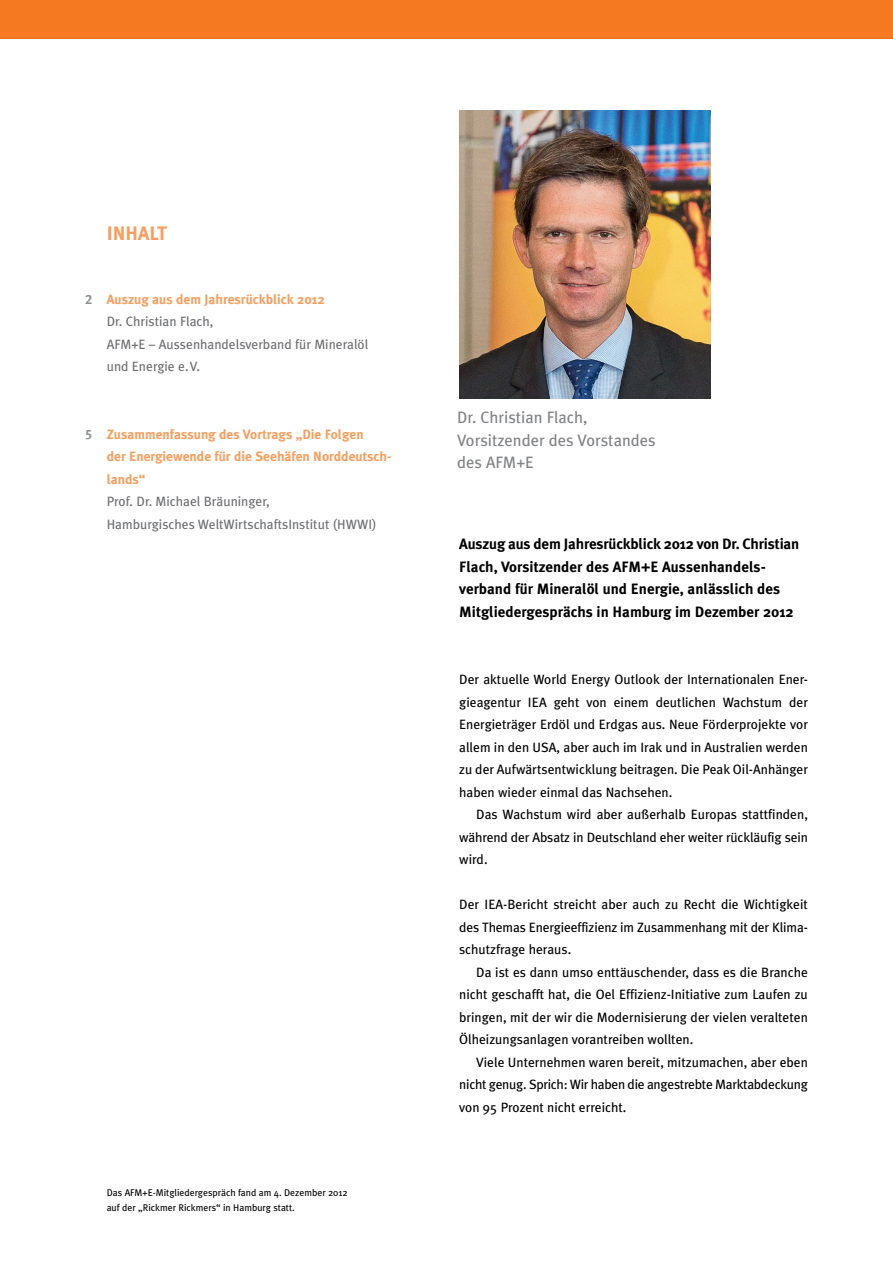
<style>
.page{position:relative;width:893px;height:1263px;background:#fff}
.page>*{position:absolute;margin:0;border:0;box-sizing:border-box;transform-origin:0 0}
.t1{font:700 19.5px "Meta Plus";color:#f89d5d}
.t2{font:16.5px/22.5px "Meta Plus";color:#808285}
.t3{font:700 15px/22.5px "Meta Plus";color:#000}
.t4{font:13.5px/22.5px "Meta Plus";color:#000;text-align:justify}
.t5{font:13.5px/22.5px "Meta Plus";color:#6d6e71}
.t6{font:700 13.5px/22.5px "Meta Plus";color:#f89d5d}
.t7{font:13.5px "Meta Plus Bold Caps";color:#8e9193}
.t8{font:9.75px/15px "Meta Plus";color:#000}
</style>
<div class="page">
<div style="left:0;top:0;width:893px;height:38px;background:#f47920"></div>
<img style="left:459px;top:111px;width:251px;height:287px">
<h1 class="t1" style="left:107px;top:222px;width:62px">Inhalt</h1>
<p class="t7" style="left:85px;top:291px;width:9px">2</p>
<p class="t6" style="left:107px;top:288px;width:219px">Auszug aus dem Jahresrückblick 2012</p>
<p class="t5" style="left:107px;top:310px;width:263px">Dr. Christian Flach,<br>AFM+E – Aussenhandelsverband für Mineralöl und Energie e.V.</p>
<p class="t7" style="left:85px;top:426px;width:9px">5</p>
<p class="t6" style="left:107px;top:423px;width:286px">Zusammenfassung des Vortrags „Die Folgen<br>der Energiewende für die Seehäfen N orddeutsch&shy;lands“</p>
<p class="t5" style="left:107px;top:490px;width:271px">Prof. Dr. Michael Bräuninger,<br>Hamburgisches WeltWirtschaftsInstitut (HWWI)</p>
<p class="t8" style="left:107px;top:1185px;width:243px">Das AFM+E-Mitgliedergespräch fand am 4. Dezember 2012 auf der „Rickmer Rickmers“ in Hamburg statt.</p>
<p class="t2" style="left:457px;top:406px;width:200px">Dr. Christian Flach,<br>Vorsitzender des Vorstandes des AFM+E</p>
<p class="t3" style="left:459px;top:532px;width:342px">Auszug aus dem Jahresrückblick 2012 von Dr. Christian Flach, Vorsitzender des AFM+E Aussenhandels&shy;verband für Mineralöl und Energie, anlässlich des Mitgliedergesprächs in H amburg im Dezember 2012</p>
<p class="t4" style="left:459px;top:668px;width:350px">Der aktuelle World Energy Outlook der Internationalen Ener&shy;gieagentur IEA geht von einem deutlichen Wachstum der Energieträger Erdöl und Erdgas aus. Neue Förderprojekte vor allem in den USA, aber auch im Irak und in Australien werden zu der Aufwärtsentwicklung beitragen. Die Peak Oil-Anhänger haben wieder einmal das Nachsehen.</p>
<p class="t4" style="left:459px;top:803px;width:350px;text-indent:17px">Das Wachstum wird aber außerhalb Europas stattfinden, während der Absatz in Deutschland eher weiter rückläufig sein wird.</p>
<p class="t4" style="left:459px;top:893px;width:350px">Der IEA-Bericht streicht aber auch zu Recht die Wichtigkeit des Themas Energieeffizienz im Zusammenhang mit der Klima&shy;schutzfrage heraus.</p>
<p class="t4" style="left:459px;top:960px;width:350px;text-indent:17px">Da ist es dann umso enttäuschender, dass es die Branche nicht geschafft hat, die Oel Effizienz-Initiative zum Laufen zu bringen, mit der wir die Modernisierung der vielen veralteten Ölheizungsanlagen vorantreiben wollten.</p>
<p class="t4" style="left:459px;top:1051px;width:350px;text-indent:17px">Viele Unternehmen waren bereit, mitzumachen, aber eben nicht genug. Sprich: Wir haben die angestrebte Marktabdeckung von 95 Prozent nicht erreicht.</p>
</div>
